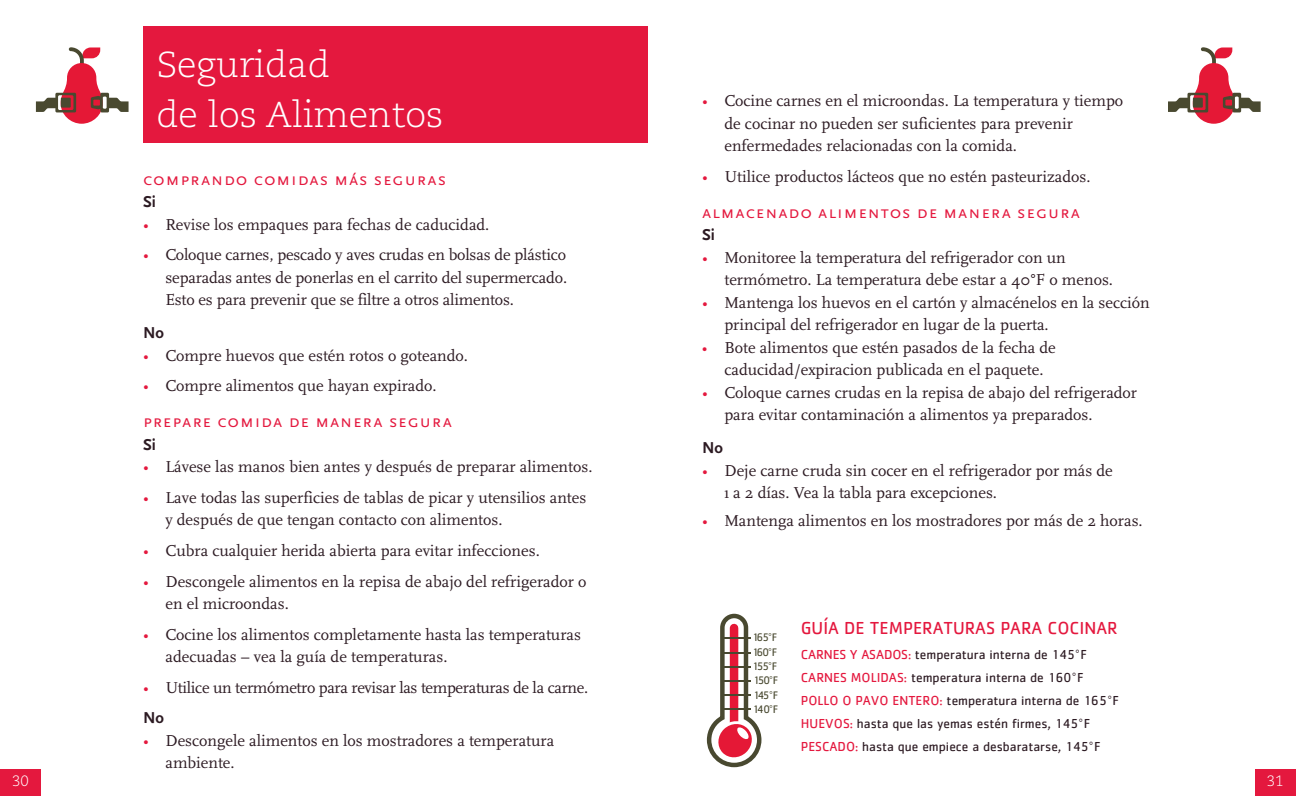
<style>
.page{position:relative;width:1296px;height:810px;background:#fff}
.page>*{position:absolute;margin:0;border:0;box-sizing:border-box;transform-origin:0 0}
.t1{font:300 36px/49.5px "Caecilia";color:#fff}
.t2{font:18px "Scala Sans LF Caps";letter-spacing:.05em;color:#e4183e}
.t3{font:18px "Cachet";color:#e4183e}
.t4{font:16.5px/22.5px "Scala";color:#2c1a22}
.t5{font:16.5px "Scala";letter-spacing:-.02em;color:#2c1a22}
.t6{font:700 16.5px "Scala Sans LF";color:#2c1a22}
.t7{font:300 15px "Caecilia";color:#fff}
.t8{font:13.5px/23.1px "Cachet";color:#2c1a22}
.t9{font:11.4px "Cachet";letter-spacing:-.135em;color:#494930}
.s1{color:#e4183e}
</style>
<div class="page">
<div style="left:1255px;top:770px;width:41px;height:26px;background:#e4183e"></div>
<div style="left:0;top:770px;width:41px;height:26px;background:#e4183e"></div>
<div style="left:143px;top:26px;width:505px;height:116px;background:#e4183e"></div>
<svg style="left:36px;top:47px;width:93px;height:77px"></svg>
<svg style="left:1168px;top:47px;width:93px;height:77px"></svg>
<svg style="left:707px;top:614px;width:54px;height:153px"></svg>
<h1 class="t1" style="left:157px;top:43px;width:289px">Seguridad<br>de los Alimentos</h1>
<p class="t2" style="left:143px;top:173px;width:305px">comprando comidas más seguras</p>
<p class="t6" style="left:143px;top:196px;width:14px">Si</p>
<p class="t4" style="left:143px;top:213px;width:348px"><span class="s1">•</span> Revise los empaques para fechas de caducidad.</p>
<p class="t4" style="left:165px;top:243px;width:403px;text-align:justify;text-indent:-22px"><span class="s1">•</span> Coloque carnes, pescado y aves crudas en bolsas de plástico separadas antes de ponerlas en el carrito del supermercado.<br>Esto es para prevenir que se filtre a otros alimentos.</p>
<p class="t6" style="left:143px;top:327px;width:23px">No</p>
<p class="t4" style="left:143px;top:344px;width:327px"><span class="s1">•</span> Compre huevos que estén rotos o goteando.</p>
<p class="t4" style="left:143px;top:374px;width:295px"><span class="s1">•</span> Compre alimentos que hayan expirado.</p>
<p class="t2" style="left:143px;top:415px;width:310px">prepare comida de manera segura</p>
<p class="t6" style="left:143px;top:439px;width:14px">Si</p>
<p class="t4" style="left:143px;top:455px;width:451px"><span class="s1">•</span> Lávese las manos bien antes y después de preparar alimentos.</p>
<p class="t4" style="left:165px;top:486px;width:422px;text-indent:-22px"><span class="s1">•</span> Lave todas las superficies de tablas de picar y utensilios antes y después de que tengan contacto con alimentos.</p>
<p class="t4" style="left:143px;top:539px;width:398px"><span class="s1">•</span> Cubra cualquier herida abierta para evitar infecciones.</p>
<p class="t4" style="left:165px;top:570px;width:423px;text-indent:-22px"><span class="s1">•</span> Descongele alimentos en la repisa de abajo del refrigerador o en el microondas.</p>
<p class="t4" style="left:165px;top:623px;width:417px;text-indent:-22px"><span class="s1">•</span> Cocine los alimentos completamente hasta las temperaturas adecuadas – vea la guía de temperaturas.</p>
<p class="t5" style="left:143px;top:677px;width:447px"><span class="s1">•</span> Utilice un termómetro para revisar las temperaturas de la carne.</p>
<p class="t6" style="left:143px;top:712px;width:23px">No</p>
<p class="t4" style="left:165px;top:729px;width:390px;text-indent:-22px"><span class="s1">•</span> Descongele alimentos en los mostradores a temperatura ambiente.</p>
<p class="t4" style="left:724px;top:89px;width:400px;text-indent:-22px"><span class="s1">•</span> Cocine carnes en el microondas. La temperatura y tiempo de cocinar no pueden ser suficientes para prevenir enfermedades relacionadas con la comida.</p>
<p class="t4" style="left:702px;top:165px;width:390px"><span class="s1">•</span> Utilice productos lácteos que no estén pasteurizados.</p>
<p class="t2" style="left:702px;top:206px;width:380px">almacenado alimentos de manera segura</p>
<p class="t6" style="left:702px;top:229px;width:14px">Si</p>
<p class="t4" style="left:724px;top:246px;width:390px;text-indent:-22px"><span class="s1">•</span> Monitoree la temperatura del refrigerador con un termómetro. La temperatura debe estar a 40°F o menos.</p>
<p class="t4" style="left:724px;top:291px;width:427px;text-indent:-22px"><span class="s1">•</span> Mantenga los huevos en el cartón y almacénelos en la sección principal del refrigerador en lugar de la puerta.</p>
<p class="t4" style="left:724px;top:336px;width:333px;text-indent:-22px"><span class="s1">•</span> Bote alimentos que estén pasados de la fecha de caducidad/expiracion publicada en el paquete.</p>
<p class="t4" style="left:724px;top:381px;width:414px;text-indent:-22px"><span class="s1">•</span> Coloque carnes crudas en la repisa de abajo del refrigerador para evitar contaminación a alimentos ya preparados.</p>
<p class="t6" style="left:702px;top:442px;width:23px">No</p>
<p class="t4" style="left:724px;top:459px;width:390px;text-indent:-22px"><span class="s1">•</span> Deje carne cruda sin cocer en el refrigerador por más de ı a 2 días. Vea la tabla para excepciones.</p>
<p class="t4" style="left:702px;top:509px;width:442px"><span class="s1">•</span> Mantenga alimentos en los mostradores por más de 2 horas.</p>
<p class="t9" style="left:752px;top:631px;width:27px">165°F</p>
<p class="t9" style="left:752px;top:645px;width:27px">160°F</p>
<p class="t9" style="left:752px;top:659px;width:27px">155°F</p>
<p class="t9" style="left:753px;top:674px;width:27px">150°F</p>
<p class="t9" style="left:753px;top:688px;width:27px">145°F</p>
<p class="t9" style="left:752px;top:702px;width:27px">140°F</p>
<p class="t3" style="left:801px;top:618px;width:318px">GUÍA DE TEMPERATURAS PARA COCINAR</p>
<p class="t8" style="left:801px;top:643px;width:320px"><span class="s1">CARNES Y ASADOS:</span> temperatura interna de 145°F <span class="s1">CARNES MOLIDAS:</span> temperatura interna de 160°F <span class="s1">POLLO O PAVO ENTERO:</span> temperatura interna de 165°F <span class="s1">HUEVOS:</span> hasta que las yemas estén firmes, 145°F <span class="s1">PESCADO:</span> hasta que empiece a desbaratarse, 145°F</p>
<p class="t7" style="left:12px;top:775px;width:18px">30</p>
<p class="t7" style="left:1267px;top:775px;width:18px">31</p>
</div>
